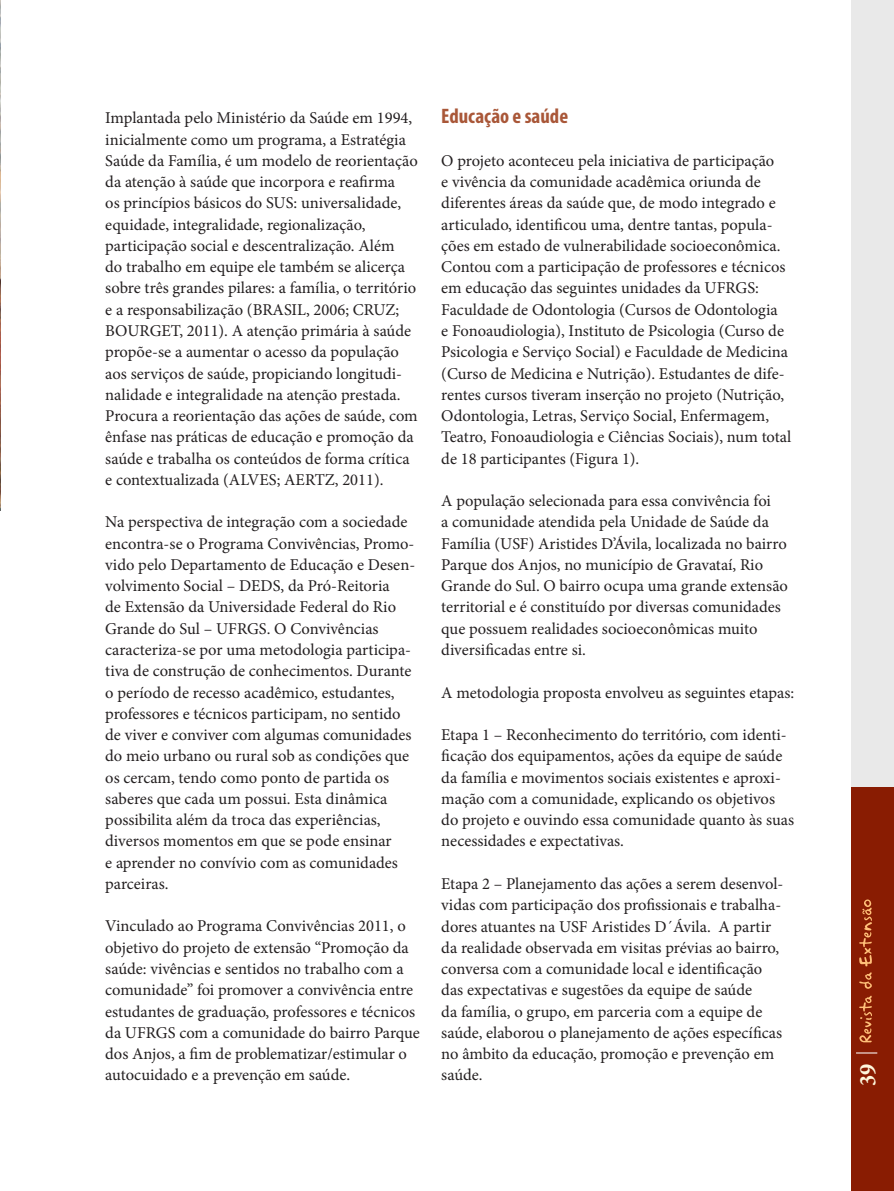
<style>
.page{position:relative;width:894px;height:1191px;background:#fff}
.page>*{position:absolute;margin:0;border:0;box-sizing:border-box;transform-origin:0 0}
.t1{font:700 condensed 24px "Minion Pro";color:#fef8dd}
.t2{font:700 condensed 21px "Myriad Pro";color:#a95738}
.t3{font:16.5px/21.3px "Minion Pro";color:#231f20}
</style>
<div class="page">
<img style="left:0;top:1px;width:1px;height:509px">
<div style="left:850px;top:0;width:44px;height:1190px;background:#e9e9e9"></div>
<div style="left:850px;top:787px;width:44px;height:403px;background:#891c02"></div>
<svg style="left:856px;top:1052px;width:21px;height:1px"></svg>
<svg style="left:859px;top:995px;width:13px;height:47px"></svg>
<svg style="left:859px;top:899px;width:13px;height:89px"></svg>
<p class="t3" style="left:105px;top:107px;width:314px">Implantada pelo Ministério da Saúde em 1994, inicialmente como um programa, a Estratégia Saúde da Família, é um modelo de reorientação da atenção à saúde que incorpora e reafirma<br>os princípios básicos do SUS: universalidade, equidade, integralidade, regionalização, participação social e descentralização. Além<br>do trabalho em equipe ele também se alicerça sobre três grandes pilares: a família, o território e a responsabilização (BRASIL, 2006; CRUZ; BOURGET, 2011). A atenção primária à saúde propõe-se a aumentar o acesso da população aos serviços de saúde, propiciando longitudi&shy;nalidade e integralidade na atenção prestada.<br>Procura a reorientação das ações de saúde, com ênfase nas práticas de educação e promoção da saúde e trabalha os conteúdos de forma crítica e contextualizada (ALVES; AERTZ, 2011).</p>
<p class="t3" style="left:105px;top:511px;width:311px">Na perspectiva de integração com a sociedade encontra-se o Programa Convivências, Promo&shy;vido pelo Departamento de Educação e Desen&shy;volvimento Social – DEDS, da Pró-Reitoria<br>de Extensão da Universidade Federal do Rio Grande do Sul – UFRGS. O Convivências caracteriza-se por uma metodologia participa&shy;tiva de construção de conhecimentos. Durante o período de recesso acadêmico, estudantes, professores e técnicos participam, no sentido de viver e conviver com algumas comunidades do meio urbano ou rural sob as condições que os cercam, tendo como ponto de partida os saberes que cada um possui. Esta dinâmica possibilita além da troca das experiências, diversos momentos em que se pode ensinar<br>e aprender no convívio com as comunidades parceiras.</p>
<p class="t3" style="left:105px;top:915px;width:316px">Vinculado ao Programa Convivências 2011, o objetivo do projeto de extensão “Promoção da saúde: vivências e sentidos no trabalho com a comunidade” foi promover a convivência entre estudantes de graduação, professores e técnicos da UFRGS com a comunidade do bairro Parque dos Anjos, a fim de problematizar/estimular o autocuidado e a prevenção em saúde.</p>
<p class="t2" style="left:441px;top:103px;width:128px">Educação e saúde</p>
<p class="t3" style="left:441px;top:150px;width:352px">O projeto aconteceu pela iniciativa de participação<br>e vivência da comunidade acadêmica oriunda de diferentes áreas da saúde que, de modo integrado e articulado, identificou uma, dentre tantas, popula&shy;ções em estado de vulnerabilidade socioeconômica.<br>Contou com a participação de professores e técnicos em educação das seguintes unidades da UFRGS:<br>Faculdade de Odontologia (Cursos de Odontologia<br>e Fonoaudiologia), Instituto de Psicologia (Curso de Psicologia e Serviço Social) e Faculdade de Medicina (Curso de Medicina e Nutrição). Estudantes de dife&shy;rentes cursos tiveram inserção no projeto (Nutrição, Odontologia, Letras, Serviço Social, Enfermagem, Teatro, Fonoaudiologia e Ciências Sociais), num total de 18 participantes (Figura 1).</p>
<p class="t3" style="left:441px;top:490px;width:348px">A população selecionada para essa convivência foi<br>a comunidade atendida pela Unidade de Saúde da Família (USF) Aristides D’Ávila, localizada no bairro Parque dos Anjos, no município de Gravataí, Rio Grande do Sul. O bairro ocupa uma grande extensão territorial e é constituído por diversas comunidades que possuem realidades socioeconômicas muito diversificadas entre si.</p>
<p class="t3" style="left:441px;top:681px;width:354px">A metodologia proposta envolveu as seguintes etapas:</p>
<p class="t3" style="left:441px;top:724px;width:354px">Etapa 1 – Reconhecimento do território, com identi&shy;ficação dos equipamentos, ações da equipe de saúde da família e movimentos sociais existentes e aproxi&shy;mação com a comunidade, explicando os objetivos do projeto e ouvindo essa comunidade quanto às suas necessidades e expectativas.</p>
<p class="t3" style="left:441px;top:873px;width:344px">Etapa 2 – Planejamento das ações a serem desenvol&shy;vidas com participação dos profissionais e trabalha&shy;dores atuantes na USF Aristides D´Ávila. A partir da realidade observada em visitas prévias ao bairro, conversa com a comunidade local e identificação das expectativas e sugestões da equipe de saúde<br>da família, o grupo, em parceria com a equipe de saúde, elaborou o planejamento de ações específicas no âmbito da educação, promoção e prevenção em saúde.</p>
<h1 class="t1" style="left:851px;top:1085px;width:24px;rotate:-90deg">39</h1>
</div>
